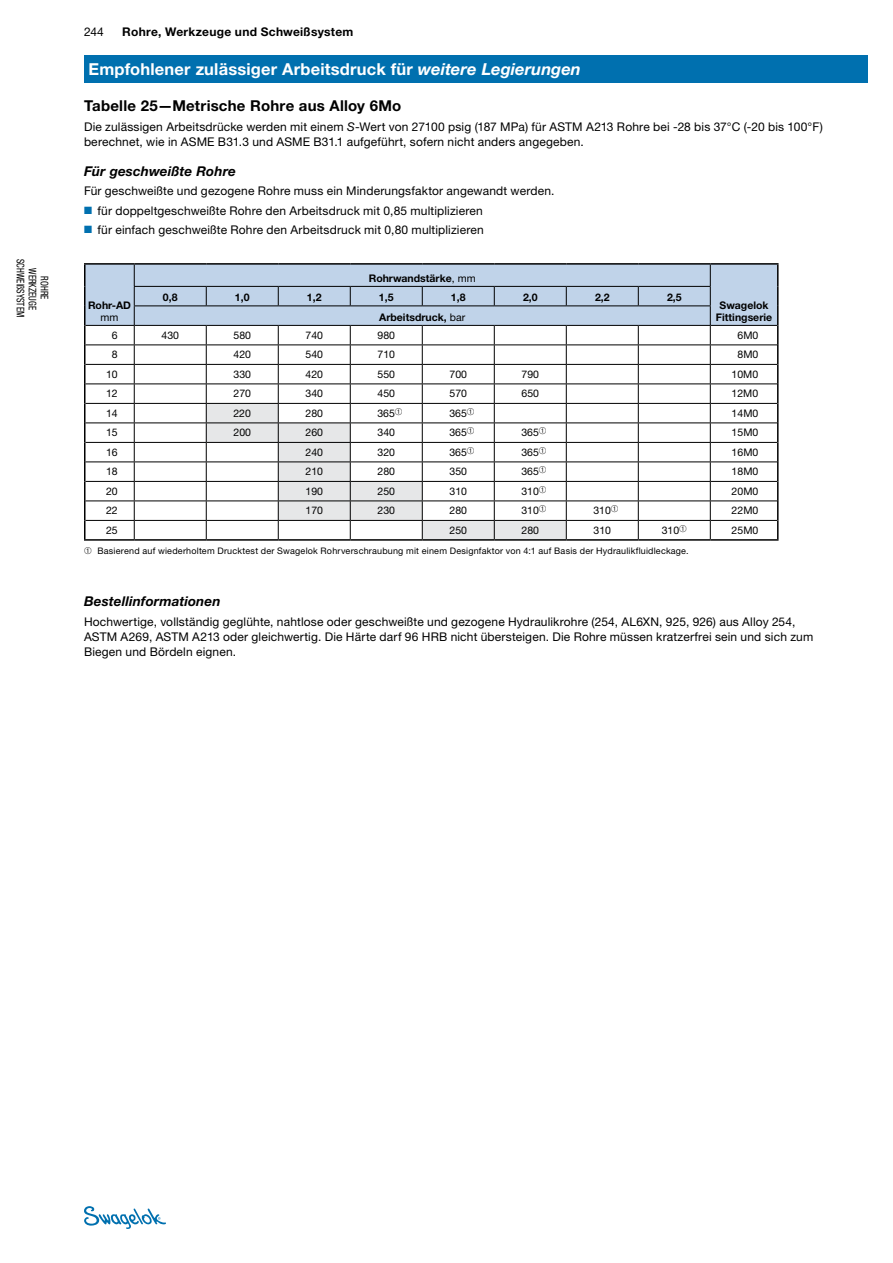
<style>
.page{position:relative;width:893px;height:1263px;background:#fff}
.page>*{position:absolute;margin:0;border:0;box-sizing:border-box;transform-origin:0 0}
.t1{font:700 16.5px "Helvetica Neue LT Std";letter-spacing:.01em;color:#fff}
.t2{font:700 15px "Helvetica Neue LT Std";letter-spacing:.015em;color:#000}
.t3{font:italic 700 13.5px "Helvetica Neue LT Std";letter-spacing:.01em;color:#000}
.t4{font:12px/15px "Helvetica Neue LT Std";letter-spacing:.015em;color:#000}
.t5{font:700 12px "Helvetica Neue LT Std";letter-spacing:.02em;color:#000}
.t6{font:10.5px "Helvetica Neue LT Std";color:#000}
.t7{font:700 10.5px/12px "Helvetica Neue LT Std";color:#000;text-align:center}
.t8{font:condensed 10.5px/12px "Helvetica Neue LT Std";color:#000;text-align:center;scale:.85 1}
.t9{font:9px "Helvetica Neue LT Std";letter-spacing:.02em;color:#000}
.s1{font-style:italic}
.s2{color:#0070af}
.s3{font-weight:400}
</style>
<div class="page">
<svg style="left:84px;top:1206px;width:82px;height:23px"></svg>
<div style="left:84px;top:55px;width:783px;height:27px;background:#0070af"></div>
<hr style="left:84px;top:263px;width:50px;height:2px;background:#000">
<hr style="left:134px;top:263px;width:72px;height:2px;background:#000">
<hr style="left:206px;top:263px;width:72px;height:2px;background:#000">
<hr style="left:278px;top:263px;width:72px;height:2px;background:#000">
<hr style="left:350px;top:263px;width:72px;height:2px;background:#000">
<hr style="left:422px;top:263px;width:72px;height:2px;background:#000">
<hr style="left:494px;top:263px;width:72px;height:2px;background:#000">
<hr style="left:566px;top:263px;width:72px;height:2px;background:#000">
<hr style="left:638px;top:263px;width:72px;height:2px;background:#000">
<hr style="left:710px;top:263px;width:68px;height:2px;background:#000">
<hr style="left:134px;top:539px;width:72px;height:2px;background:#000">
<hr style="left:206px;top:539px;width:72px;height:2px;background:#000">
<hr style="left:278px;top:539px;width:72px;height:2px;background:#000">
<hr style="left:350px;top:539px;width:72px;height:2px;background:#000">
<hr style="left:422px;top:539px;width:72px;height:2px;background:#000">
<hr style="left:494px;top:539px;width:72px;height:2px;background:#000">
<hr style="left:566px;top:539px;width:72px;height:2px;background:#000">
<hr style="left:638px;top:539px;width:72px;height:2px;background:#000">
<hr style="left:84px;top:539px;width:50px;height:2px;background:#000">
<svg style="left:84px;top:264px;width:694px;height:275px"></svg>
<hr style="left:710px;top:383px;width:67px;height:1px;background:#000">
<hr style="left:710px;top:539px;width:68px;height:2px;background:#000">
<hr style="left:86px;top:403px;width:48px;height:1px;background:#000">
<hr style="left:710px;top:403px;width:67px;height:1px;background:#000">
<hr style="left:86px;top:422px;width:48px;height:1px;background:#000">
<hr style="left:710px;top:422px;width:67px;height:1px;background:#000">
<hr style="left:86px;top:442px;width:48px;height:1px;background:#000">
<hr style="left:710px;top:442px;width:67px;height:1px;background:#000">
<hr style="left:86px;top:461px;width:48px;height:1px;background:#000">
<hr style="left:710px;top:461px;width:67px;height:1px;background:#000">
<hr style="left:86px;top:481px;width:48px;height:1px;background:#000">
<hr style="left:710px;top:481px;width:67px;height:1px;background:#000">
<hr style="left:86px;top:500px;width:48px;height:1px;background:#000">
<hr style="left:710px;top:500px;width:67px;height:1px;background:#000">
<hr style="left:86px;top:520px;width:48px;height:1px;background:#000">
<hr style="left:710px;top:520px;width:67px;height:1px;background:#000">
<p class="t8" style="left:51px;top:259px;width:70px;rotate:90deg">ROHRE<br>WERKZEUGE<br>SCHWEIßSYSTEM</p>
<p class="t4" style="left:84px;top:24px;width:21px">244</p>
<p class="t5" style="left:122px;top:24px;width:233px">Rohre, Werkzeuge und Schweißsystem</p>
<h1 class="t1" style="left:88px;top:59px;width:494px">Empfohlener zulässiger Arbeitsdruck für <span class="s1">weitere Legierungen</span></h1>
<p class="t2" style="left:84px;top:96px;width:319px">Tabelle 25—Metrische Rohre aus Alloy 6Mo</p>
<p class="t4" style="left:84px;top:119px;width:740px">Die zulässigen Arbeitsdrücke werden mit einem <span class="s1">S</span>-Wert von 27100 psig (187 MPa) für ASTM A213 Rohre bei -28 bis 37°C (-20 bis 100°F) berechnet, wie in ASME B31.3 und ASME B31.1 aufgeführt, sofern nicht anders angegeben.</p>
<p class="t3" style="left:84px;top:162px;width:153px">Für geschweißte Rohre</p>
<p class="t4" style="left:84px;top:183px;width:472px">Für geschweißte und gezogene Rohre muss ein Minderungsfaktor angewandt werden.</p>
<p class="t4" style="left:84px;top:203px;width:400px"><span class="s2">■</span> für doppeltgeschweißte Rohre den Arbeitsdruck mit 0,85 multiplizieren</p>
<p class="t4" style="left:84px;top:222px;width:401px"><span class="s2">■</span> für einfach geschweißte Rohre den Arbeitsdruck mit 0,80 multiplizieren</p>
<p class="t7" style="left:88px;top:299px;width:44px">Rohr-AD</p>
<p class="t6" style="left:101px;top:311px;width:19px">mm</p>
<p class="t7" style="left:369px;top:272px;width:109px">Rohrwandstärke<span class="s3">, mm</span></p>
<p class="t7" style="left:163px;top:291px;width:16px">0,8</p>
<p class="t7" style="left:235px;top:291px;width:16px">1,0</p>
<p class="t7" style="left:307px;top:291px;width:16px">1,2</p>
<p class="t7" style="left:379px;top:291px;width:16px">1,5</p>
<p class="t7" style="left:451px;top:291px;width:16px">1,8</p>
<p class="t7" style="left:523px;top:291px;width:16px">2,0</p>
<p class="t7" style="left:595px;top:291px;width:16px">2,2</p>
<p class="t7" style="left:667px;top:291px;width:16px">2,5</p>
<p class="t7" style="left:379px;top:311px;width:88px">Arbeitsdruck, <span class="s3">bar</span></p>
<p class="t7" style="left:716px;top:299px;width:58px">Swagelok<br>Fittingserie</p>
<p class="t6" style="left:112px;top:329px;width:7px">6</p>
<p class="t6" style="left:161px;top:329px;width:19px">430</p>
<p class="t6" style="left:233px;top:329px;width:19px">580</p>
<p class="t6" style="left:305px;top:329px;width:19px">740</p>
<p class="t6" style="left:377px;top:329px;width:19px">980</p>
<p class="t6" style="left:737px;top:329px;width:22px">6M0</p>
<p class="t6" style="left:112px;top:348px;width:7px">8</p>
<p class="t6" style="left:233px;top:348px;width:19px">420</p>
<p class="t6" style="left:305px;top:348px;width:19px">540</p>
<p class="t6" style="left:377px;top:348px;width:19px">710</p>
<p class="t6" style="left:737px;top:348px;width:22px">8M0</p>
<p class="t6" style="left:106px;top:368px;width:13px">10</p>
<p class="t6" style="left:233px;top:368px;width:19px">330</p>
<p class="t6" style="left:305px;top:368px;width:19px">420</p>
<p class="t6" style="left:377px;top:368px;width:19px">550</p>
<p class="t6" style="left:449px;top:368px;width:19px">700</p>
<p class="t6" style="left:521px;top:368px;width:19px">790</p>
<p class="t6" style="left:732px;top:368px;width:28px">10M0</p>
<p class="t6" style="left:106px;top:387px;width:13px">12</p>
<p class="t6" style="left:233px;top:387px;width:19px">270</p>
<p class="t6" style="left:305px;top:387px;width:19px">340</p>
<p class="t6" style="left:377px;top:387px;width:19px">450</p>
<p class="t6" style="left:449px;top:387px;width:19px">570</p>
<p class="t6" style="left:521px;top:387px;width:19px">650</p>
<p class="t6" style="left:732px;top:387px;width:28px">12M0</p>
<p class="t6" style="left:106px;top:407px;width:13px">14</p>
<p class="t6" style="left:233px;top:407px;width:19px">220</p>
<p class="t6" style="left:305px;top:407px;width:19px">280</p>
<p class="t6" style="left:377px;top:407px;width:27px">365➀</p>
<p class="t6" style="left:449px;top:407px;width:27px">365➀</p>
<p class="t6" style="left:732px;top:407px;width:28px">14M0</p>
<p class="t6" style="left:106px;top:426px;width:13px">15</p>
<p class="t6" style="left:233px;top:426px;width:19px">200</p>
<p class="t6" style="left:305px;top:426px;width:19px">260</p>
<p class="t6" style="left:377px;top:426px;width:19px">340</p>
<p class="t6" style="left:449px;top:426px;width:27px">365➀</p>
<p class="t6" style="left:521px;top:426px;width:27px">365➀</p>
<p class="t6" style="left:732px;top:426px;width:28px">15M0</p>
<p class="t6" style="left:106px;top:446px;width:13px">16</p>
<p class="t6" style="left:305px;top:446px;width:19px">240</p>
<p class="t6" style="left:377px;top:446px;width:19px">320</p>
<p class="t6" style="left:449px;top:446px;width:27px">365➀</p>
<p class="t6" style="left:521px;top:446px;width:27px">365➀</p>
<p class="t6" style="left:732px;top:446px;width:28px">16M0</p>
<p class="t6" style="left:106px;top:465px;width:13px">18</p>
<p class="t6" style="left:305px;top:465px;width:19px">210</p>
<p class="t6" style="left:377px;top:465px;width:19px">280</p>
<p class="t6" style="left:449px;top:465px;width:19px">350</p>
<p class="t6" style="left:521px;top:465px;width:27px">365➀</p>
<p class="t6" style="left:732px;top:465px;width:28px">18M0</p>
<p class="t6" style="left:106px;top:485px;width:13px">20</p>
<p class="t6" style="left:305px;top:485px;width:19px">190</p>
<p class="t6" style="left:377px;top:485px;width:19px">250</p>
<p class="t6" style="left:449px;top:485px;width:19px">310</p>
<p class="t6" style="left:521px;top:485px;width:27px">310➀</p>
<p class="t6" style="left:732px;top:485px;width:28px">20M0</p>
<p class="t6" style="left:106px;top:504px;width:13px">22</p>
<p class="t6" style="left:305px;top:504px;width:19px">170</p>
<p class="t6" style="left:377px;top:504px;width:19px">230</p>
<p class="t6" style="left:449px;top:504px;width:19px">280</p>
<p class="t6" style="left:521px;top:504px;width:27px">310➀</p>
<p class="t6" style="left:593px;top:504px;width:27px">310➀</p>
<p class="t6" style="left:732px;top:504px;width:28px">22M0</p>
<p class="t6" style="left:106px;top:524px;width:13px">25</p>
<p class="t6" style="left:449px;top:524px;width:19px">250</p>
<p class="t6" style="left:521px;top:524px;width:19px">280</p>
<p class="t6" style="left:593px;top:524px;width:19px">310</p>
<p class="t6" style="left:662px;top:524px;width:27px">310➀</p>
<p class="t6" style="left:732px;top:524px;width:28px">25M0</p>
<p class="t9" style="left:84px;top:546px;width:606px">➀ Basierend auf wiederholtem Drucktest der Swagelok Rohrverschraubung mit einem Designfaktor von 4:1 auf Basis der Hydraulikfluidleckage.</p>
<p class="t3" style="left:84px;top:593px;width:138px">Bestellinformationen</p>
<p class="t4" style="left:84px;top:614px;width:731px">Hochwertige, vollständig geglühte, nahtlose oder geschweißte und gezogene Hydraulikrohre (254, AL6XN, 925, 926) aus Alloy 254,<br>ASTM A269, ASTM A213 oder gleichwertig. Die Härte darf 96 HRB nicht übersteigen. Die Rohre müssen kratzerfrei sein und sich zum<br>Biegen und Bördeln eignen.</p>
</div>
